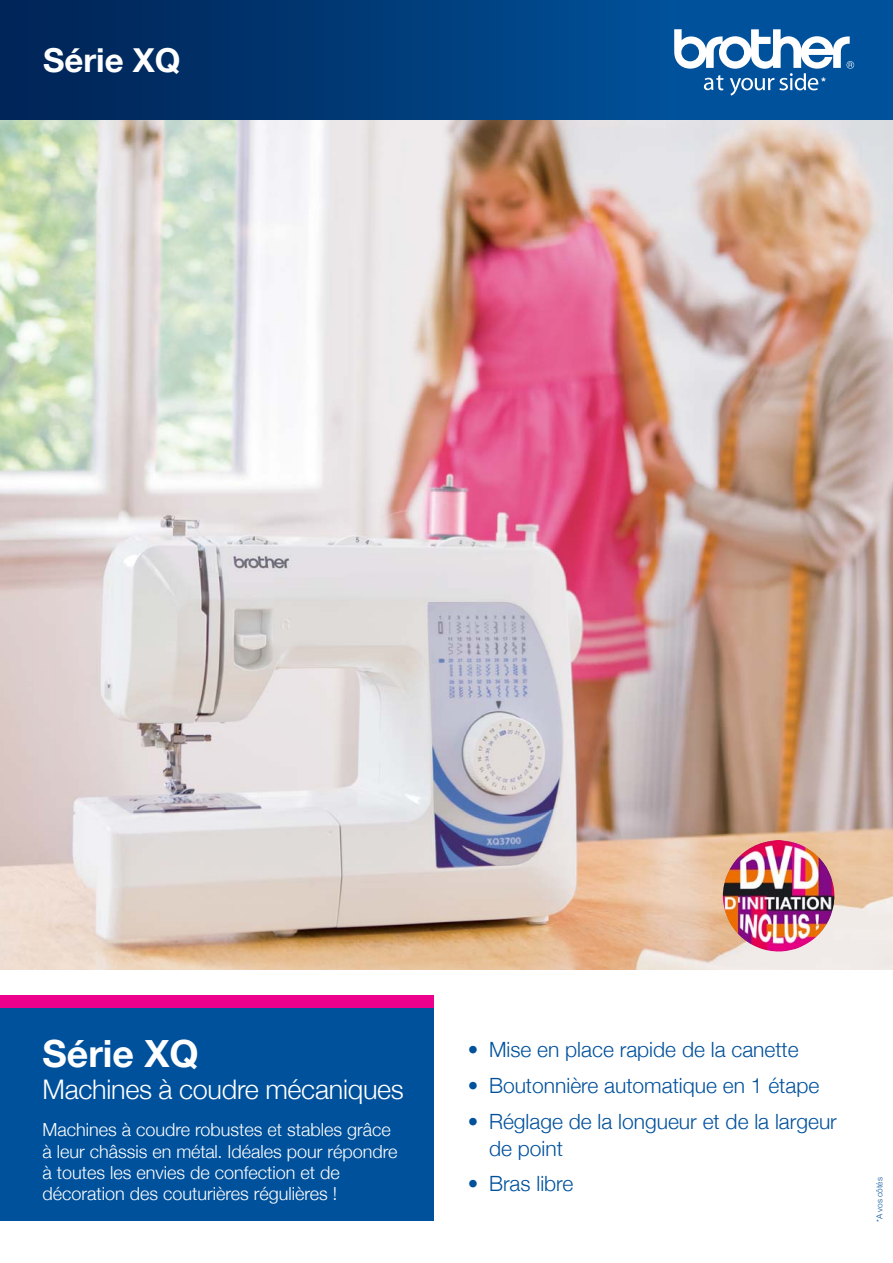
<style>
.page{position:relative;width:893px;height:1263px;background:#fff}
.page>*{position:absolute;margin:0;border:0;box-sizing:border-box;transform-origin:0 0}
.t1{font:700 37.5px "Helvetica Neue";color:#fff}
.t2{font:700 33px "Helvetica Neue";color:#fff}
.t3{font:300 27px "Helvetica Neue";letter-spacing:-.01em;color:#fff}
.t4{font:300 21px/27px "Helvetica Neue";color:#00519c}
.t5{font:300 18px/21.5px "Helvetica Neue";color:#fff}
.t6{font:700 12px "Helvetica Neue";color:#fff}
.t7{font:300 8.25px "Helvetica Neue";color:#00519c}
</style>
<div class="page">
<img style="left:0;top:119px;width:893px;height:851px">
<div style="left:0;top:0;width:893px;height:119px;background:#00519c"></div>
<div style="left:0;top:0;width:674px;height:119px;background:linear-gradient(to right,#002253,#005098)"></div>
<svg style="left:674px;top:29px;width:180px;height:67px"></svg>
<div style="left:0;top:1008px;width:434px;height:212px;background:#00519c"></div>
<div style="left:0;top:995px;width:434px;height:13px;background:#ec008c"></div>
<img style="left:723px;top:840px;width:111px;height:111px">
<h2 class="t2" style="left:43px;top:40px;width:139px">Série XQ</h2>
<p class="t6" style="left:821px;top:74px;width:6px">*</p>
<h1 class="t1" style="left:42px;top:1030px;width:158px">Série XQ</h1>
<h3 class="t3" style="left:42px;top:1073px;width:363px">Machines à coudre mécaniques</h3>
<p class="t5" style="left:42px;top:1118px;width:357px">Machines à coudre robustes et stables grâce à leur châssis en métal. Idéales pour répondre à toutes les envies de confection et de décoration des couturières régulières !</p>
<p class="t4" style="left:468px;top:1036px;width:332px">• Mise en place rapide de la canette</p>
<p class="t4" style="left:468px;top:1072px;width:353px">• Boutonnière automatique en 1 étape</p>
<p class="t4" style="left:489px;top:1107px;width:349px;text-indent:-21px">• Réglage de la longueur et de la largeur de point</p>
<p class="t4" style="left:468px;top:1170px;width:107px">• Bras libre</p>
<p class="t7" style="left:874px;top:1222px;width:46px;rotate:-90deg">*A vos côtés</p>
</div>
